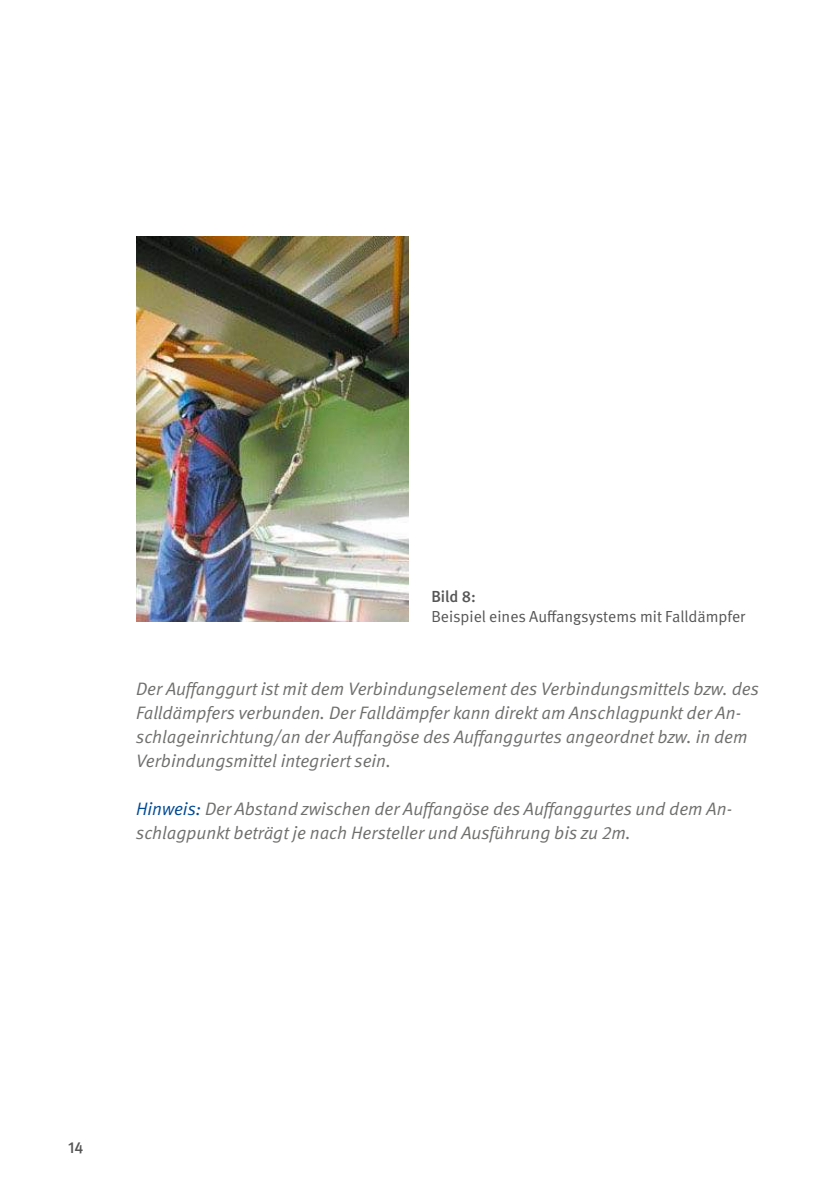
<style>
.page{position:relative;width:840px;height:1191px;background:#fff}
.page>*{position:absolute;margin:0;border:0;box-sizing:border-box;transform-origin:0 0}
.t1{font:italic 18px/24.2px "DGUV Meta";color:#6f6f6e}
.t2{font:16px "DGUV Meta";color:#565656}
.t3{font:500 16px "DGUV Meta";color:#565656}
.s1{color:#004993}
</style>
<div class="page">
<img style="left:136px;top:237px;width:272px;height:384px">
<p class="t3" style="left:431px;top:587px;width:46px">Bild 8:</p>
<p class="t2" style="left:431px;top:607px;width:315px">Beispiel eines Auffangsystems mit Falldämpfer</p>
<p class="t1" style="left:136px;top:677px;width:624px">Der Auffanggurt ist mit dem Verbindungselement des Verbindungsmittels bzw. des Falldämpfers verbunden. Der Falldämpfer kann direkt am Anschlagpunkt der An&shy;schlageinrichtung/an der Auffangöse des Auffanggurtes angeordnet bzw. in dem Verbindungsmittel integriert sein.</p>
<p class="t1" style="left:136px;top:797px;width:597px"><span class="s1">Hinweis:</span> Der Abstand zwischen der Auffangöse des Auffanggurtes und dem An&shy;schlagpunkt beträgt je nach Hersteller und Ausführung bis zu 2m.</p>
<p class="t3" style="left:68px;top:1137px;width:17px">14</p>
</div>
